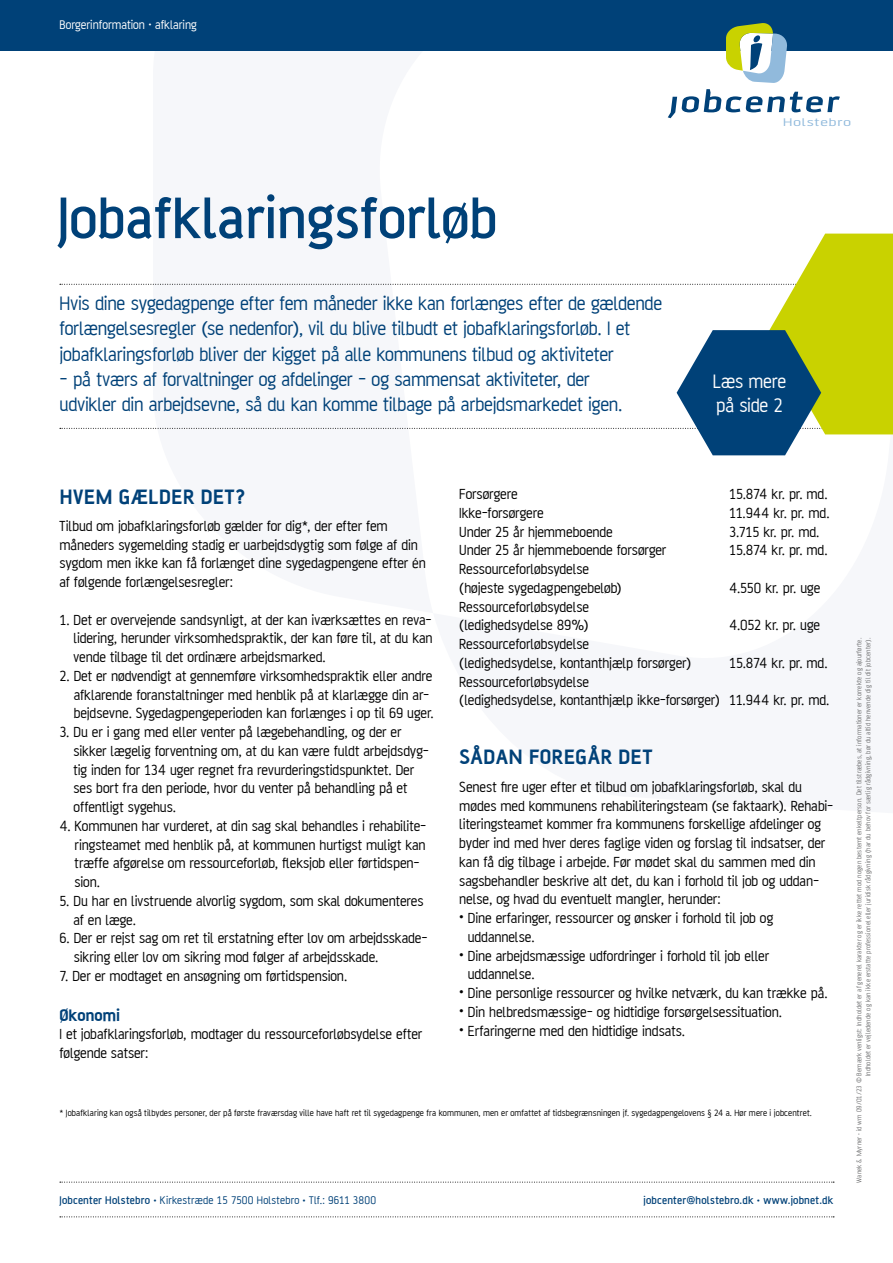
<style>
.page{position:relative;width:893px;height:1263px;background:#fff}
.page>*{position:absolute;margin:0;border:0;box-sizing:border-box;transform-origin:0 0}
.t1{font:500 63px "AF Battersea";color:#004178}
.t2{font:700 22.5px "AF Battersea";letter-spacing:.03em;color:#004178}
.t3{font:21px/25.2px "AF Battersea";letter-spacing:-.01em;color:#004178}
.P_splash{font:21px/24px "AF Battersea";letter-spacing:-.01em;color:#fff}
.P_bold{font:700 18px "AF Battersea";letter-spacing:-.01em;color:#004178}
.t4{font:15.75px/18.8px "AF Battersea";letter-spacing:-.005em;color:#000}
.P_virksomhedsservice{font:13.5px "AF Battersea";color:#fff}
.t5{font:12px "AF Battersea";letter-spacing:.02em;color:#004178}
.t6{font:500 12px "AF Battersea";letter-spacing:.02em;color:#004178}
.t7{font:12px "AF Battersea";letter-spacing:.05em;color:#91badc;scale:1.5 1}
.P_footnote{font:9.75px "AF Battersea";letter-spacing:.01em;color:#000}
.t8{font:7.5px/9px "AF Battersea";letter-spacing:.015em;color:#707172;text-align:right}
.s1{font-weight:500}
</style>
<div class="page">
<div style="left:0;top:0;width:893px;height:51px;background:#004178"></div>
<svg style="left:60px;top:1182px;width:774px;height:1px"></svg>
<svg style="left:60px;top:1216px;width:774px;height:1px"></svg>
<svg style="left:668px;top:89px;width:172px;height:29px"></svg>
<svg style="left:726px;top:23px;width:61px;height:60px"></svg>
<svg style="left:60px;top:234px;width:833px;height:221px"></svg>
<p class="P_virksomhedsservice" style="left:60px;top:17px;width:139px">Borgerinformation · afklaring</p>
<h1 class="t1" style="left:57px;top:186px;width:442px">Jobafklaringsforløb</h1>
<h2 class="t3" style="left:60px;top:291px;width:604px">Hvis dine sygedagpenge efter fem måneder ikke kan forlænges efter de gældende forlængelsesregler (se nedenfor), vil du blive tilbudt et jobafklaringsforløb. I et jobafklaringsforløb bliver der kigget på alle kommunens tilbud og aktiviteter</h2>
<h2 class="t3" style="left:60px;top:366px;width:564px">- på tværs af forvaltninger og afdelinger - og sammensat aktiviteter, der udvikler din arbejdsevne, så du kan komme tilbage på arbejdsmarkedet igen.</h2>
<p class="t7" style="left:783px;top:116px;width:47px">Holstebro</p>
<p class="P_splash" style="left:713px;top:369px;width:75px">Læs mere på side 2</p>
<h3 class="t2" style="left:60px;top:484px;width:187px">HVEM GÆLDER DET?</h3>
<p class="t4" style="left:60px;top:516px;width:368px">Tilbud om jobafklaringsforløb gælder for dig*, der efter fem måneders sygemelding stadig er uarbejdsdygtig som følge af din sygdom men ikke kan få forlænget dine sygedagpengene efter én af følgende forlængelsesregler:</p>
<p class="t4" style="left:74px;top:610px;width:361px;text-align:justify;text-indent:-14px">1. Det er overvejende sandsynligt, at der kan iværksættes en reva&shy;lidering, herunder virksomhedspraktik, der kan føre til, at du kan vende tilbage til det ordinære arbejdsmarked.</p>
<p class="t4" style="left:74px;top:666px;width:362px;text-indent:-14px">2. Det er nødvendigt at gennemføre virksomhedspraktik eller andre afklarende foranstaltninger med henblik på at klarlægge din ar&shy;bejdsevne. Sygedagpengeperioden kan forlænges i op til 69 uger.</p>
<p class="t4" style="left:74px;top:722px;width:357px;text-indent:-14px">3. Du er i gang med eller venter på lægebehandling, og der er sikker lægelig forventning om, at du kan være fuldt arbejdsdyg&shy;tig inden for 134 uger regnet fra revurderingstidspunktet. Der ses bort fra den periode, hvor du venter på behandling på et offentligt sygehus.</p>
<p class="t4" style="left:75px;top:816px;width:353px;text-indent:-15px">4. Kommunen har vurderet, at din sag skal behandles i rehabilite&shy;ringsteamet med henblik på, at kommunen hurtigst muligt kan træffe afgørelse om ressourceforløb, fleksjob eller førtidspen&shy;sion.</p>
<p class="t4" style="left:73px;top:891px;width:352px;text-indent:-14px">5. Du har en livstruende alvorlig sygdom, som skal dokumenteres af en læge.</p>
<p class="t4" style="left:74px;top:929px;width:355px;text-indent:-14px">6. Der er rejst sag om ret til erstatning efter lov om arbejdsskade&shy;sikring eller lov om sikring mod følger af arbejdsskade.</p>
<p class="t4" style="left:60px;top:966px;width:289px">7. Der er modtaget en ansøgning om førtidspension.</p>
<p class="P_bold" style="left:60px;top:1005px;width:62px">Økonomi</p>
<p class="t4" style="left:60px;top:1025px;width:364px">I et jobafklaringsforløb, modtager du ressourceforløbsydelse efter følgende satser:</p>
<p class="t4" style="left:459px;top:485px;width:60px">Forsørgere</p>
<p class="t4" style="left:729px;top:485px;width:100px">15.874 kr. pr. md.</p>
<p class="t4" style="left:459px;top:503px;width:86px">Ikke-forsørgere</p>
<p class="t4" style="left:729px;top:503px;width:102px">11.944 kr. pr. md.</p>
<p class="t4" style="left:459px;top:522px;width:155px">Under 25 år hjemmeboende</p>
<p class="t4" style="left:729px;top:522px;width:92px">3.715 kr. pr. md.</p>
<p class="t4" style="left:459px;top:541px;width:209px">Under 25 år hjemmeboende forsørger</p>
<p class="t4" style="left:729px;top:541px;width:100px">15.874 kr. pr. md.</p>
<p class="t4" style="left:459px;top:560px;width:132px">Ressourceforløbsydelse</p>
<p class="t4" style="left:459px;top:578px;width:164px">(højeste sygedagpengebeløb)</p>
<p class="t4" style="left:729px;top:578px;width:93px">4.550 kr. pr. uge</p>
<p class="t4" style="left:459px;top:597px;width:132px">Ressourceforløbsydelse</p>
<p class="t4" style="left:459px;top:616px;width:131px">(ledighedsydelse 89%)</p>
<p class="t4" style="left:729px;top:616px;width:92px">4.052 kr. pr. uge</p>
<p class="t4" style="left:459px;top:635px;width:132px">Ressourceforløbsydelse</p>
<p class="t4" style="left:459px;top:653px;width:234px">(ledighedsydelse, kontanthjælp forsørger)</p>
<p class="t4" style="left:729px;top:653px;width:100px">15.874 kr. pr. md.</p>
<p class="t4" style="left:459px;top:672px;width:132px">Ressourceforløbsydelse</p>
<p class="t4" style="left:459px;top:691px;width:372px">(ledighedsydelse, kontanthjælp ikke-forsørger) 11.944 kr. pr. md.</p>
<h3 class="t2" style="left:459px;top:745px;width:194px">SÅDAN FOREGÅR DET</h3>
<p class="t4" style="left:459px;top:777px;width:376px">Senest fire uger efter et tilbud om jobafklaringsforløb, skal du mødes med kommunens rehabiliteringsteam (se faktaark). Rehabi&shy;literingsteamet kommer fra kommunens forskellige afdelinger og byder ind med hver deres faglige viden og forslag til indsatser, der kan få dig tilbage i arbejde. Før mødet skal du sammen med din sagsbehandler beskrive alt det, du kan i forhold til job og uddan&shy;nelse, og hvad du eventuelt mangler, herunder:</p>
<p class="t4" style="left:468px;top:908px;width:307px;text-indent:-9px">• Dine erfaringer, ressourcer og ønsker i forhold til job og uddannelse.</p>
<p class="t4" style="left:468px;top:946px;width:303px;text-indent:-9px">• Dine arbejdsmæssige udfordringer i forhold til job eller uddannelse.</p>
<p class="t4" style="left:459px;top:983px;width:370px">• Dine personlige ressourcer og hvilke netværk, du kan trække på.</p>
<p class="t4" style="left:459px;top:1002px;width:324px">• Din helbredsmæssige- og hidtidige forsørgelsessituation.</p>
<p class="t4" style="left:459px;top:1021px;width:227px">• Erfaringerne med den hidtidige indsats.</p>
<p class="P_footnote" style="left:60px;top:1108px;width:754px">* Jobafklaring kan også tilbydes personer, der på første fraværsdag ville have haft ret til sygedagpenge fra kommunen, men er omfattet af tidsbegrænsningen jf. sygedagpengelovens § 24 a. Hør mere i jobcentret.</p>
<p class="t5" style="left:60px;top:1193px;width:318px"><span class="s1">Jobcenter Holstebro •</span> Kirkestræde 15 7500 Holstebro <span class="s1">•</span> Tlf.: 9611 3800</p>
<p class="t6" style="left:644px;top:1194px;width:191px">jobcenter@holstebro.dk • www.jobnet.dk</p>
<p class="t8" style="left:854px;top:1183px;width:546px;rotate:-90deg">Wanek &amp; Myrner · id wm 09/01/23 © Bemærk venligst: Indholdet er af generel karakter og er ikke rettet mod nogen bestemt enkeltperson. Det tilstræbes, at informationer er korrekte og ajourførte.<br>Indholdet er vejledende og kan ikke erstatte professionel eller juridisk rådgivning (har du behov for særlig rådgivning, bør du altid henvende dig til dit jobcenter).</p>
</div>
